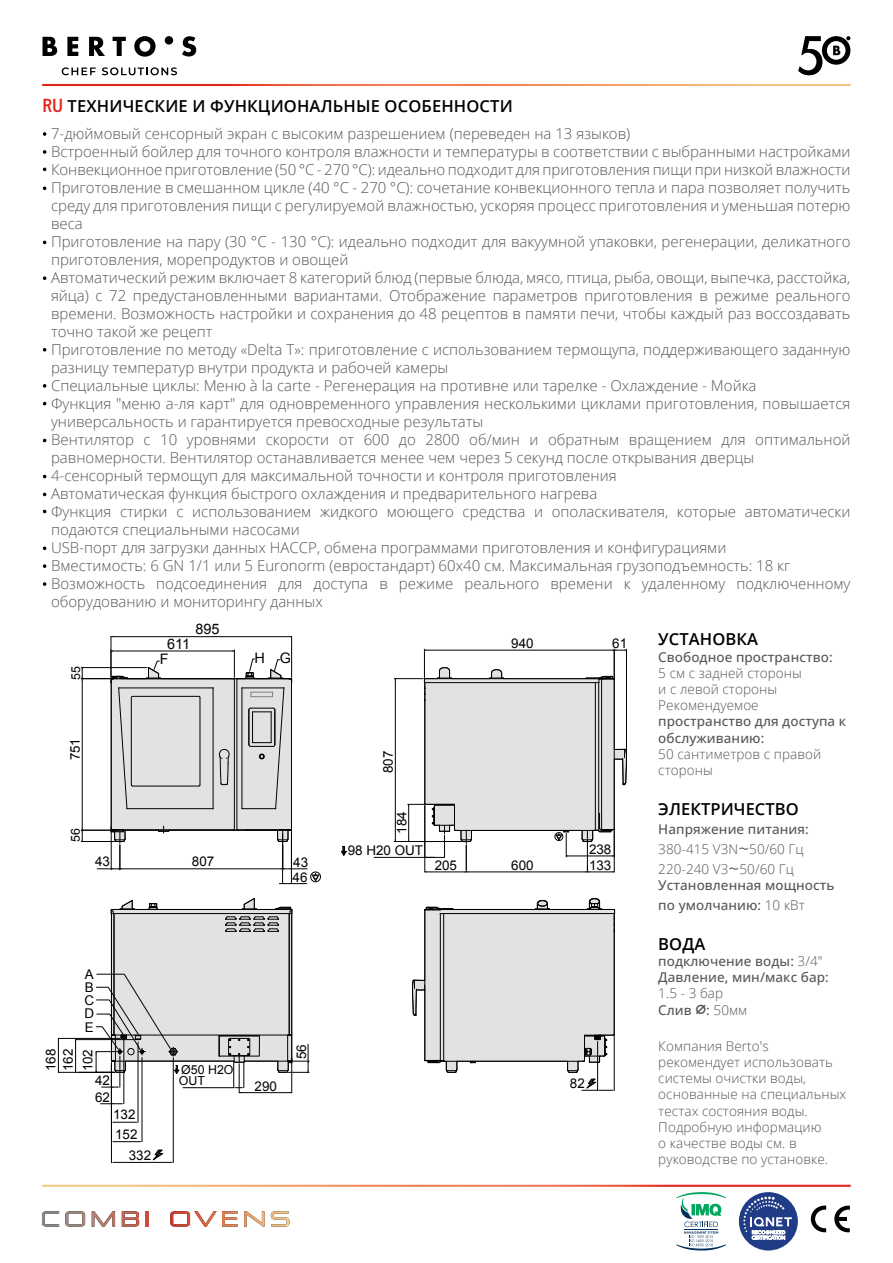
<style>
.page{position:relative;width:893px;height:1263px;background:#fff}
.page>*{position:absolute;margin:0;border:0;box-sizing:border-box;transform-origin:0 0}
.t1{font:600 16.5px "Open Sans";letter-spacing:.01em;color:#000}
.t2{font:300 15px/18px "Open Sans";color:#575756}
.t3{font:14.4px "Arial";color:#010202}
.t4{font:300 13.5px/16.2px "Open Sans";letter-spacing:.005em;color:#575756}
.t5{font:500 13.5px/16.2px "Open Sans";letter-spacing:.005em;color:#575756}
.t6{font:13.35px/14.1px "Arial";color:#010202}
.t7{font:13.2px "Arial";color:#010202}
.t8{font:12.45px/11.7px "Arial";color:#010202}
.s1{font-family:"News Gothic MT Pro";font-weight:700;font-stretch:condensed;font-size:18px;color:#df271c}
.s2{font-weight:500}
.s3{font-family:"News Gothic MT Pro";font-weight:400;font-stretch:condensed;font-size:16.5px}
.s4{font-weight:300}
.s5{font-family:"Menlo";font-weight:700;font-size:18px}
</style>
<div class="page">
<svg style="left:42px;top:1185px;width:809px;height:2px"></svg>
<svg style="left:42px;top:84px;width:809px;height:2px"></svg>
<svg style="left:42px;top:1211px;width:17px;height:15px"></svg>
<svg style="left:65px;top:1211px;width:20px;height:15px"></svg>
<svg style="left:92px;top:1211px;width:23px;height:15px"></svg>
<svg style="left:122px;top:1211px;width:17px;height:15px"></svg>
<hr style="left:146px;top:1211px;width:3px;height:15px;background:#cc4e3c">
<svg style="left:170px;top:1211px;width:68px;height:15px"></svg>
<svg style="left:244px;top:1211px;width:20px;height:15px"></svg>
<svg style="left:271px;top:1211px;width:18px;height:15px"></svg>
<svg style="left:43px;top:37px;width:14px;height:19px"></svg>
<svg style="left:67px;top:37px;width:11px;height:19px"></svg>
<svg style="left:89px;top:37px;width:16px;height:19px"></svg>
<svg style="left:113px;top:37px;width:13px;height:19px"></svg>
<svg style="left:134px;top:36px;width:22px;height:21px"></svg>
<svg style="left:182px;top:36px;width:14px;height:21px"></svg>
<div style="left:165px;top:36px;width:8px;height:9px;background:#000;border-radius:50%"></div>
<svg style="left:62px;top:67px;width:34px;height:8px"></svg>
<svg style="left:102px;top:67px;width:75px;height:8px"></svg>
<svg style="left:798px;top:36px;width:52px;height:39px"></svg>
<svg style="left:834px;top:1205px;width:16px;height:27px"></svg>
<svg style="left:811px;top:1205px;width:15px;height:27px"></svg>
<div style="left:739px;top:1192px;width:59px;height:58px;background:#203c87;border-radius:50%"></div>
<svg style="left:743px;top:1196px;width:49px;height:43px"></svg>
<svg style="left:676px;top:1192px;width:50px;height:58px"></svg>
<svg style="left:412px;top:898px;width:203px;height:175px"></svg>
<hr style="left:111px;top:637px;width:1px;height:40px;background:#010202">
<hr style="left:291px;top:637px;width:1px;height:40px;background:#010202">
<hr style="left:111px;top:636px;width:181px;height:1px;background:#010202">
<hr style="left:374px;top:857px;width:60px;height:1px;background:#010202">
<svg style="left:341px;top:846px;width:6px;height:10px"></svg>
<hr style="left:58px;top:1072px;width:56px;height:1px;background:#010202">
<hr style="left:58px;top:1038px;width:62px;height:1px;background:#010202">
<hr style="left:58px;top:1038px;width:1px;height:34px;background:#010202">
<hr style="left:76px;top:1039px;width:58px;height:1px;background:#010202">
<hr style="left:75px;top:1039px;width:1px;height:33px;background:#010202">
<hr style="left:173px;top:1058px;width:1px;height:105px;background:#010202">
<hr style="left:111px;top:1078px;width:1px;height:85px;background:#010202">
<hr style="left:113px;top:1162px;width:58px;height:1px;background:#010202">
<svg style="left:152px;top:1150px;width:12px;height:11px"></svg>
<hr style="left:614px;top:1036px;width:1px;height:54px;background:#010202">
<hr style="left:597px;top:1041px;width:1px;height:49px;background:#010202">
<svg style="left:582px;top:1079px;width:32px;height:12px"></svg>
<svg style="left:394px;top:649px;width:233px;height:224px"></svg>
<div style="left:310px;top:871px;width:11px;height:11px;border:1px solid #000;border-radius:50%"></div>
<svg style="left:81px;top:650px;width:239px;height:234px"></svg>
<svg style="left:96px;top:898px;width:213px;height:244px"></svg>
<svg style="left:43px;top:132px;width:3px;height:4px"></svg>
<svg style="left:43px;top:582px;width:3px;height:4px"></svg>
<p class="t1" style="left:43px;top:95px;width:472px"><span class="s1">RU</span> ТЕХНИЧЕСКИЕ И ФУНКЦИОНАЛЬНЫЕ ОСОБЕННОСТИ</p>
<p class="t2" style="left:51px;top:124px;width:801px">7-дюймовый сенсорный экран с высоким разрешением (переведен на 13 языков)<br>Встроенный бойлер для точного контроля влажности и температуры в соответствии с выбранными настройками Конвекционное приготовление (50 °C - 270 °C): идеально подходит для приготовления пищи при низкой влажности Приготовление в смешанном цикле (40 °C - 270 °C): сочетание конвекционного тепла и пара позволяет получить среду для приготовления пищи с регулируемой влажностью, ускоряя процесс приготовления и уменьшая потерю веса<br>Приготовление на пару (30 °C - 130 °C): идеально подходит для вакуумной упаковки, регенерации, деликатного приготовления, морепродуктов и овощей<br>Автоматический режим включает 8 категорий блюд (первые блюда, мясо, птица, рыба, овощи, выпечка, расстойка, яйца) с 72 предустановленными вариантами. Отображение параметров приготовления в режиме реального времени. Возможность настройки и сохранения до 48 рецептов в памяти печи, чтобы каждый раз воссоздавать точно такой же рецепт<br>Приготовление по методу «Delta T»: приготовление с использованием термощупа, поддерживающего заданную разницу температур внутри продукта и рабочей камеры<br>Специальные циклы: Меню à la carte - Регенерация на противне или тарелке - Охлаждение - Мойка<br>Функция "меню а-ля карт" для одновременного управления несколькими циклами приготовления, повышается универсальность и гарантируется превосходные результаты<br>Вентилятор с 10 уровнями скорости от 600 до 2800 об/мин и обратным вращением для оптимальной равномерности. Вентилятор останавливается менее чем через 5 секунд после открывания дверцы<br>4-сенсорный термощуп для максимальной точности и контроля приготовления<br>Автоматическая функция быстрого охлаждения и предварительного нагрева<br>Функция стирки с использованием жидкого моющего средства и ополаскивателя, которые автоматически подаются специальными насосами<br>USB-порт для загрузки данных HACCP, обмена программами приготовления и конфигурациями<br>Вместимость: 6 GN 1/1 или 5 Euronorm (евростандарт) 60x40 см. Максимальная грузоподъемность: 18 кг Возможность подсоединения для доступа в режиме реального времени к удаленному подключенному оборудованию и мониторингу данных</p>
<p class="t3" style="left:195px;top:620px;width:26px">895</p>
<p class="t3" style="left:167px;top:634px;width:25px">611</p>
<p class="t6" style="left:511px;top:636px;width:24px">940</p>
<p class="t6" style="left:612px;top:636px;width:16px">61</p>
<p class="t8" style="left:70px;top:680px;width:15px;rotate:-90deg">55</p>
<p class="t6" style="left:68px;top:760px;width:24px;rotate:-90deg">751</p>
<p class="t3" style="left:160px;top:650px;width:10px">F</p>
<p class="t3" style="left:255px;top:649px;width:38px">H G</p>
<p class="t8" style="left:70px;top:842px;width:15px;rotate:-90deg">56</p>
<p class="t6" style="left:95px;top:855px;width:16px">43</p>
<p class="t6" style="left:192px;top:854px;width:24px">807</p>
<p class="t6" style="left:293px;top:856px;width:17px">43<br>46</p>
<p class="t6" style="left:85px;top:967px;width:10px">A</p>
<p class="t6" style="left:84px;top:981px;width:11px;line-height:12.8px">B<br>C</p>
<p class="t6" style="left:84px;top:1007px;width:11px">D</p>
<p class="t6" style="left:85px;top:1021px;width:10px">E</p>
<p class="t6" style="left:42px;top:1071px;width:24px;line-height:17.2px;rotate:-90deg">168<br>162</p>
<p class="t6" style="left:81px;top:1071px;width:24px;rotate:-90deg">102</p>
<p class="t6" style="left:95px;top:1073px;width:16px">42</p>
<p class="t6" style="left:95px;top:1090px;width:16px">62</p>
<p class="t7" style="left:113px;top:1106px;width:24px">132</p>
<p class="t6" style="left:129px;top:1124px;width:24px;line-height:20.9px;text-indent:-14px">152<br>332</p>
<p class="t8" style="left:179px;top:1063px;width:56px">Ø50 H2O<br>OUT</p>
<p class="t6" style="left:255px;top:1079px;width:24px">290</p>
<p class="t6" style="left:294px;top:1059px;width:16px;rotate:-90deg">56</p>
<p class="t6" style="left:381px;top:773px;width:24px;rotate:-90deg">807</p>
<p class="t6" style="left:395px;top:834px;width:24px;rotate:-90deg">184</p>
<p class="t6" style="left:348px;top:844px;width:77px">98 H20 OUT</p>
<p class="t6" style="left:589px;top:842px;width:24px">238</p>
<p class="t6" style="left:435px;top:858px;width:24px">205</p>
<p class="t6" style="left:511px;top:858px;width:24px">600</p>
<p class="t6" style="left:589px;top:858px;width:24px">133</p>
<p class="t6" style="left:570px;top:1076px;width:16px">82</p>
<p class="t1" style="left:658px;top:628px;width:101px">УСТАНОВКА</p>
<p class="t5" style="left:658px;top:648px;width:176px">Свободное пространство:</p>
<p class="t4" style="left:658px;top:664px;width:145px">5 см с задней стороны и с левой стороны<br>Рекомендуемое</p>
<p class="t5" style="left:658px;top:713px;width:189px">пространство для доступа к обслуживанию:</p>
<p class="t4" style="left:658px;top:745px;width:164px">50 сантиметров с правой стороны</p>
<p class="t1" style="left:658px;top:797px;width:142px">ЭЛЕКТРИЧЕСТВО</p>
<p class="t4" style="left:658px;top:819px;width:152px;line-height:19.8px"><span class="s2">Напряжение питания:<br></span>380-415 V3N<span class="s3">~</span>50/60 Гц<br>220-240 V3<span class="s3">~</span>50/60 Гц</p>
<p class="t5" style="left:658px;top:875px;width:178px;line-height:19.8px">Установленная мощность по умолчанию: <span class="s4">10 кВт</span></p>
<p class="t1" style="left:658px;top:932px;width:48px">ВОДА</p>
<p class="t5" style="left:658px;top:952px;width:172px">подключение воды: <span class="s4">3/4"<br></span>Давление, мин/макс бар:</p>
<p class="t4" style="left:658px;top:985px;width:91px">1.5 - 3 бар<br><span class="s2">Слив</span> <span class="s5">⌀</span><span class="s2">:</span> 50мм</p>
<p class="t4" style="left:658px;top:1037px;width:190px">Компания Berto's рекомендует использовать системы очистки воды, основанные на специальных тестах состояния воды.<br>Подробную информацию<br>о качестве воды см. в руководстве по установке.</p>
</div>
